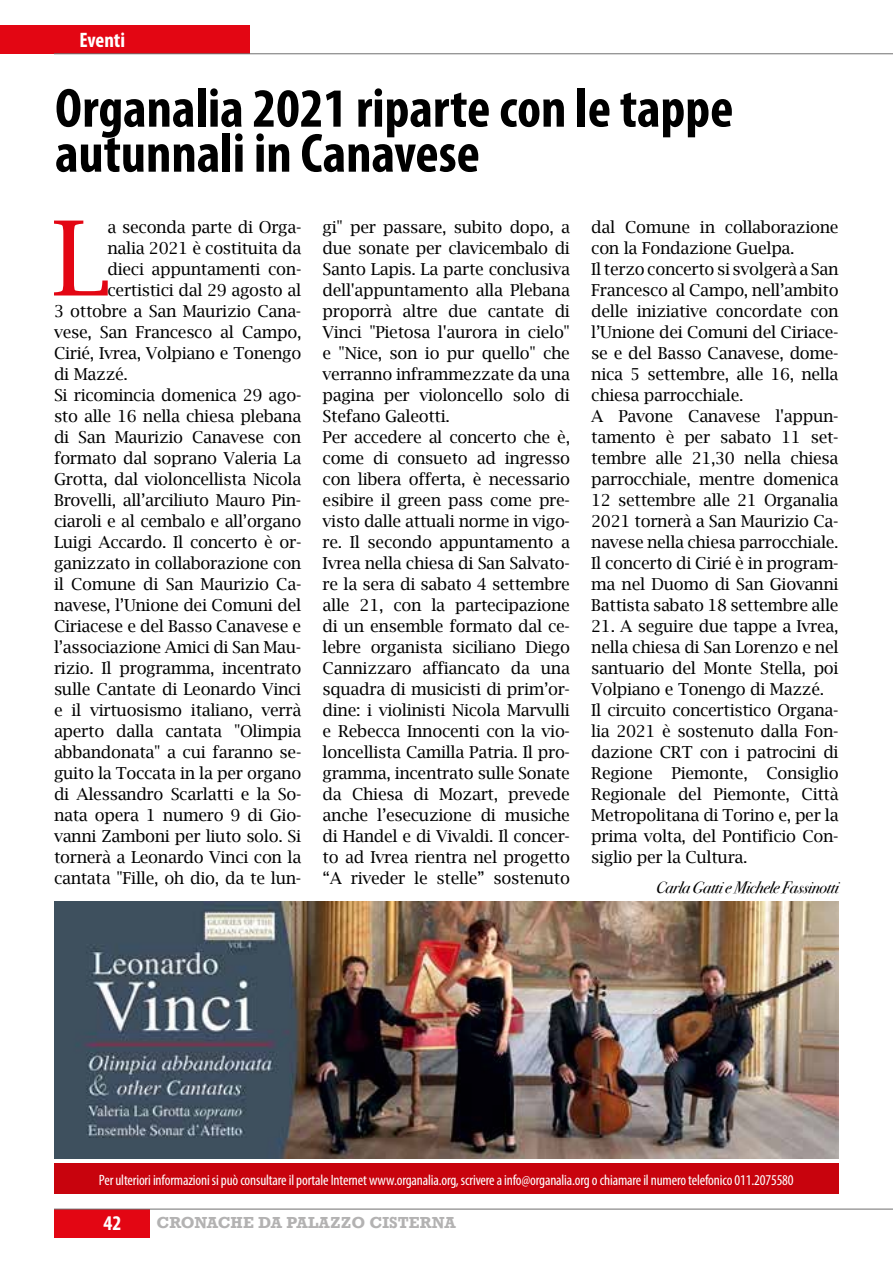
<style>
.page{position:relative;width:893px;height:1263px;background:#fff}
.page>*{position:absolute;margin:0;border:0;box-sizing:border-box;transform-origin:0 0}
.t1{font:103.65px "Lucida Bright";color:#e30613}
.t2{font:700 condensed 55.5px/45px "Myriad Pro";color:#000}
.t3{font:700 condensed 21px "Myriad Pro";color:#fff}
.t4{font:16.5px/21px "Lucida Bright";letter-spacing:-.02em;color:#000}
.t5{font:italic 16.5px "Bodoni Svty Two ITCTT";letter-spacing:-.02em;color:#000}
.t6{font:condensed 15px "Myriad Pro";letter-spacing:-.01em;color:#fff}
.t7{font:700 15px "Rockwell";letter-spacing:.01em;color:#b3b2b2}
</style>
<div class="page">
<div style="left:0;top:25px;width:250px;height:29px;background:#e30613"></div>
<hr style="left:54px;top:54px;width:839px;height:1px;background:#706f6f">
<div style="left:54px;top:1209px;width:96px;height:28px;background:#e30613"></div>
<hr style="left:54px;top:1209px;width:839px;height:1px;background:#706f6f">
<div style="left:54px;top:1163px;width:785px;height:30px;background:#c8030d"></div>
<img style="left:54px;top:902px;width:785px;height:257px">
<p class="t3" style="left:80px;top:27px;width:47px">Eventi</p>
<h2 class="t2" style="left:55px;top:85px;width:680px">Organalia 2021 riparte con le tappe autunnali in Canavese</h2>
<h1 class="t1" style="left:52px;top:199px;width:59px">L</h1>
<p class="t4" style="left:108px;top:216px;width:195px">a seconda parte di Orga-</p>
<p class="t4" style="left:108px;top:237px;width:195px">nalia 2021 è costituita da</p>
<p class="t4" style="left:108px;top:258px;width:195px">dieci appuntamenti con-</p>
<p class="t4" style="left:108px;top:279px;width:195px">certistici dal 29 agosto al</p>
<p class="t4" style="left:54px;top:300px;width:249px">3 ottobre a San Maurizio Cana-</p>
<p class="t4" style="left:54px;top:321px;width:249px">vese, San Francesco al Campo,</p>
<p class="t4" style="left:54px;top:342px;width:249px">Cirié, Ivrea, Volpiano e Tonengo</p>
<p class="t4" style="left:54px;top:363px;width:75px">di Mazzé.</p>
<p class="t4" style="left:54px;top:384px;width:249px">Si ricomincia domenica 29 ago-</p>
<p class="t4" style="left:54px;top:405px;width:249px">sto alle 16 nella chiesa plebana</p>
<p class="t4" style="left:54px;top:426px;width:249px">di San Maurizio Canavese con</p>
<p class="t4" style="left:54px;top:447px;width:249px">formato dal soprano Valeria La</p>
<p class="t4" style="left:54px;top:468px;width:249px">Grotta, dal violoncellista Nicola</p>
<p class="t4" style="left:54px;top:489px;width:249px">Brovelli, all’arciliuto Mauro Pin-</p>
<p class="t4" style="left:54px;top:510px;width:249px">ciaroli e al cembalo e all’organo</p>
<p class="t4" style="left:54px;top:531px;width:249px">Luigi Accardo. Il concerto è or-</p>
<p class="t4" style="left:54px;top:552px;width:249px">ganizzato in collaborazione con</p>
<p class="t4" style="left:54px;top:573px;width:249px">il Comune di San Maurizio Ca-</p>
<p class="t4" style="left:54px;top:594px;width:249px">navese, l’Unione dei Comuni del</p>
<p class="t4" style="left:54px;top:615px;width:249px">Ciriacese e del Basso Canavese e</p>
<p class="t4" style="left:54px;top:636px;width:249px">l’associazione Amici di San Mau-</p>
<p class="t4" style="left:54px;top:657px;width:249px">rizio. Il programma, incentrato</p>
<p class="t4" style="left:54px;top:678px;width:249px">sulle Cantate di Leonardo Vinci</p>
<p class="t4" style="left:54px;top:699px;width:249px">e il virtuosismo italiano, verrà</p>
<p class="t4" style="left:54px;top:720px;width:249px">aperto dalla cantata "Olimpia</p>
<p class="t4" style="left:54px;top:741px;width:249px">abbandonata" a cui faranno se-</p>
<p class="t4" style="left:54px;top:762px;width:249px">guito la Toccata in la per organo</p>
<p class="t4" style="left:54px;top:783px;width:249px">di Alessandro Scarlatti e la So-</p>
<p class="t4" style="left:54px;top:804px;width:249px">nata opera 1 numero 9 di Gio-</p>
<p class="t4" style="left:54px;top:825px;width:249px">vanni Zamboni per liuto solo. Si</p>
<p class="t4" style="left:54px;top:846px;width:249px">tornerà a Leonardo Vinci con la</p>
<p class="t4" style="left:54px;top:867px;width:249px">cantata "Fille, oh dio, da te lun-</p>
<p class="t4" style="left:323px;top:216px;width:249px">gi" per passare, subito dopo, a due sonate per clavicembalo di<br>Santo Lapis. La parte conclusiva dell'appuntamento alla Plebana proporrà altre due cantate di<br>Vinci "Pietosa l'aurora in cielo" e "Nice, son io pur quello" che verranno inframmezzate da una pagina per violoncello solo di<br>Stefano Galeotti.<br>Per accedere al concerto che è, come di consueto ad ingresso con libera offerta, è necessario esibire il green pass come pre&shy;visto dalle attuali norme in vigo&shy;re. Il secondo appuntamento a<br>Ivrea nella chiesa di San Salvato&shy;re la sera di sabato 4 settembre alle 21, con la partecipazione di un ensemble formato dal ce&shy;lebre organista siciliano Diego<br>Cannizzaro affiancato da una squadra di musicisti di prim’or&shy;dine: i violinisti Nicola Marvulli e Rebecca Innocenti con la vio&shy;loncellista Camilla Patria. Il pro&shy;gramma, incentrato sulle Sonate da Chiesa di Mozart, prevede anche l’esecuzione di musiche di Handel e di Vivaldi. Il concer&shy;to ad Ivrea rientra nel progetto “A riveder le stelle” sostenuto</p>
<p class="t4" style="left:591px;top:216px;width:249px">dal Comune in collaborazione con la Fondazione Guelpa.<br>Il terzo concerto si svolgerà a San<br>Francesco al Campo, nell’ambito delle iniziative concordate con l’Unione dei Comuni del Ciriace&shy;se e del Basso Canavese, dome&shy;nica 5 settembre, alle 16, nella chiesa parrocchiale.<br>A Pavone Canavese l'appun&shy;tamento è per sabato 11 set&shy;tembre alle 21,30 nella chiesa parrocchiale, mentre domenica<br>12 settembre alle 21 Organalia<br>2021 tornerà a San Maurizio Ca&shy;navese nella chiesa parrocchiale.<br>Il concerto di Cirié è in program&shy;ma nel Duomo di San Giovanni<br>Battista sabato 18 settembre alle</p>
<p class="t4" style="left:591px;top:615px;width:249px">21. A seguire due tappe a Ivrea, nella chiesa di San Lorenzo e nel santuario del Monte Stella, poi<br>Volpiano e Tonengo di Mazzé.<br>Il circuito concertistico Organa&shy;lia 2021 è sostenuto dalla Fon&shy;dazione CRT con i patrocini di<br>Regione Piemonte, Consiglio<br>Regionale del Piemonte, Città<br>Metropolitana di Torino e, per la prima volta, del Pontificio Con&shy;siglio per la Cultura.</p>
<p class="t5" style="left:656px;top:873px;width:184px">Carla Gatti e Michele Fassinotti</p>
<p class="t6" style="left:99px;top:1171px;width:696px">Per ulteriori informazioni si può consultare il portale Internet www.organalia.org, scrivere a info@organalia.org o chiamare il numero telefonico 011.2075580</p>
<p class="t3" style="left:104px;top:1210px;width:19px">42</p>
<p class="t7" style="left:156px;top:1213px;width:301px">CRONACHE DA PALAZZO CISTERNA</p>
</div>
